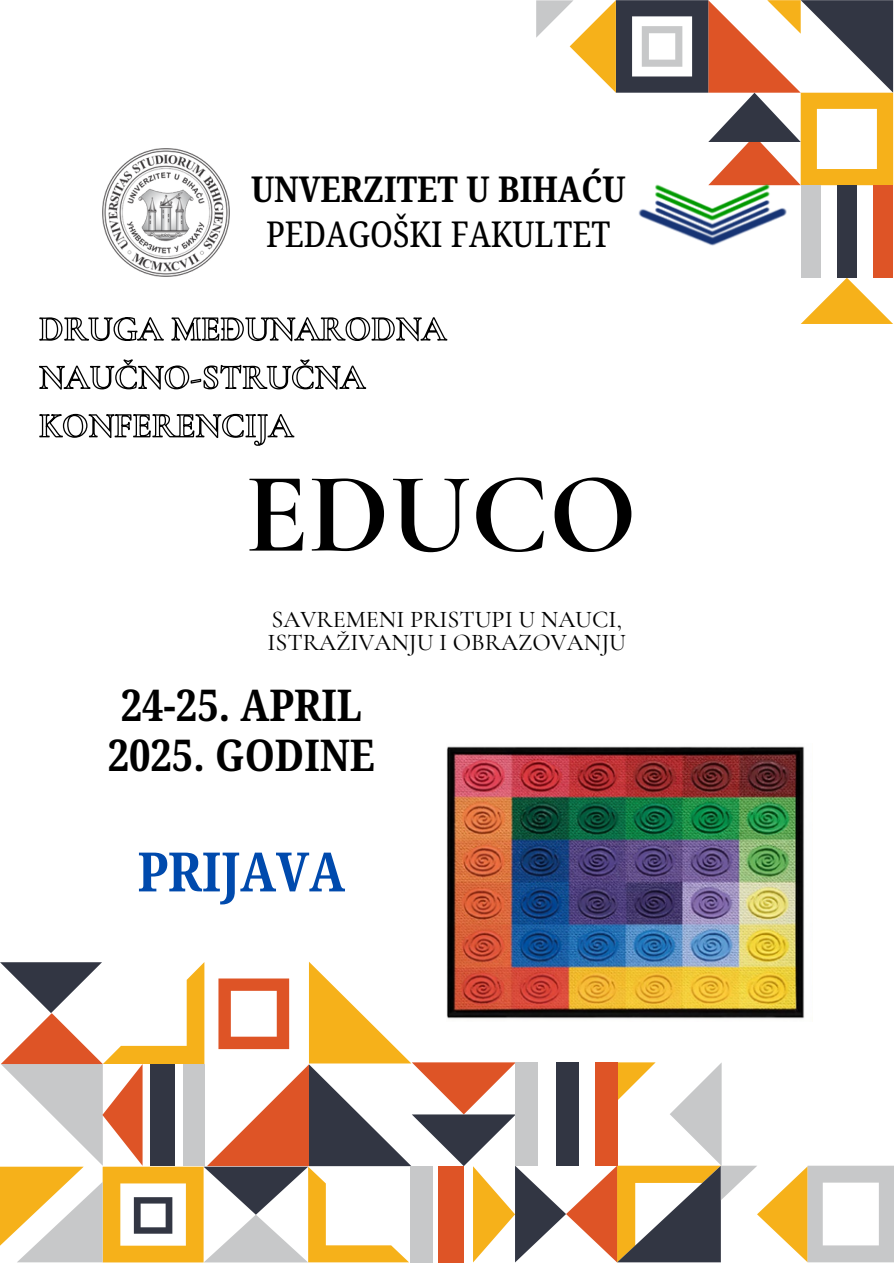
<style>
.page{position:relative;width:894px;height:1264px;background:#fff}
.page>*{position:absolute;margin:0;border:0;box-sizing:border-box;transform-origin:0 0}
.t1{font:700 114.9px "Cormorant Garamond";color:#000}
.t2{font:700 54.3px "Noto Serif Ethiopic Condensed";color:#004aad}
.t3{font:700 43.8px/50.7px "Noto Serif Ethiopic Condensed";color:#000}
.t4{font:700 35.7px/45px "Noto Serif Ethiopic Condensed";color:#000;text-align:center}
.t5{font:500 24px/22.5px "Cormorant Garamond";color:#000}
.s1{font-weight:400}
</style>
<div class="page">
<svg style="left:801px;top:278px;width:91px;height:46px"></svg>
<div style="left:800px;top:185px;width:20px;height:93px;background:#c7c8c9"></div>
<div style="left:836px;top:185px;width:20px;height:93px;background:#323643"></div>
<div style="left:873px;top:185px;width:19px;height:93px;background:#de5426"></div>
<svg style="left:536px;top:0;width:356px;height:185px"></svg>
<svg style="left:0;top:962px;width:893px;height:300px"></svg>
<img style="left:446px;top:746px;width:366px;height:275px">
<svg style="left:39px;top:276px;width:409px;height:66px"></svg>
<svg style="left:39px;top:359px;width:328px;height:87px"></svg>
<img style="left:629px;top:150px;width:161px;height:96px">
<img style="left:103px;top:149px;width:127px;height:127px">
<h1 class="t4" style="left:251px;top:166px;width:376px">UNVERZITET U BIHAĆU<br><span class="s1">PEDAGOŠKI FAKULTET</span></h1>
<p class="t1" style="left:245px;top:444px;width:393px">EDUCO</p>
<h4 class="t5" style="left:267px;top:608px;width:360px">SAVREMENI PRISTUPI U NAUCI,<br>ISTRAŽIVANJU I OBRAZOVANJU</h4>
<h5 class="t3" style="left:108px;top:678px;width:269px">24-25. APRIL<br>2025. GODINE</h5>
<p class="t2" style="left:138px;top:833px;width:209px">PRIJAVA</p>
</div>
